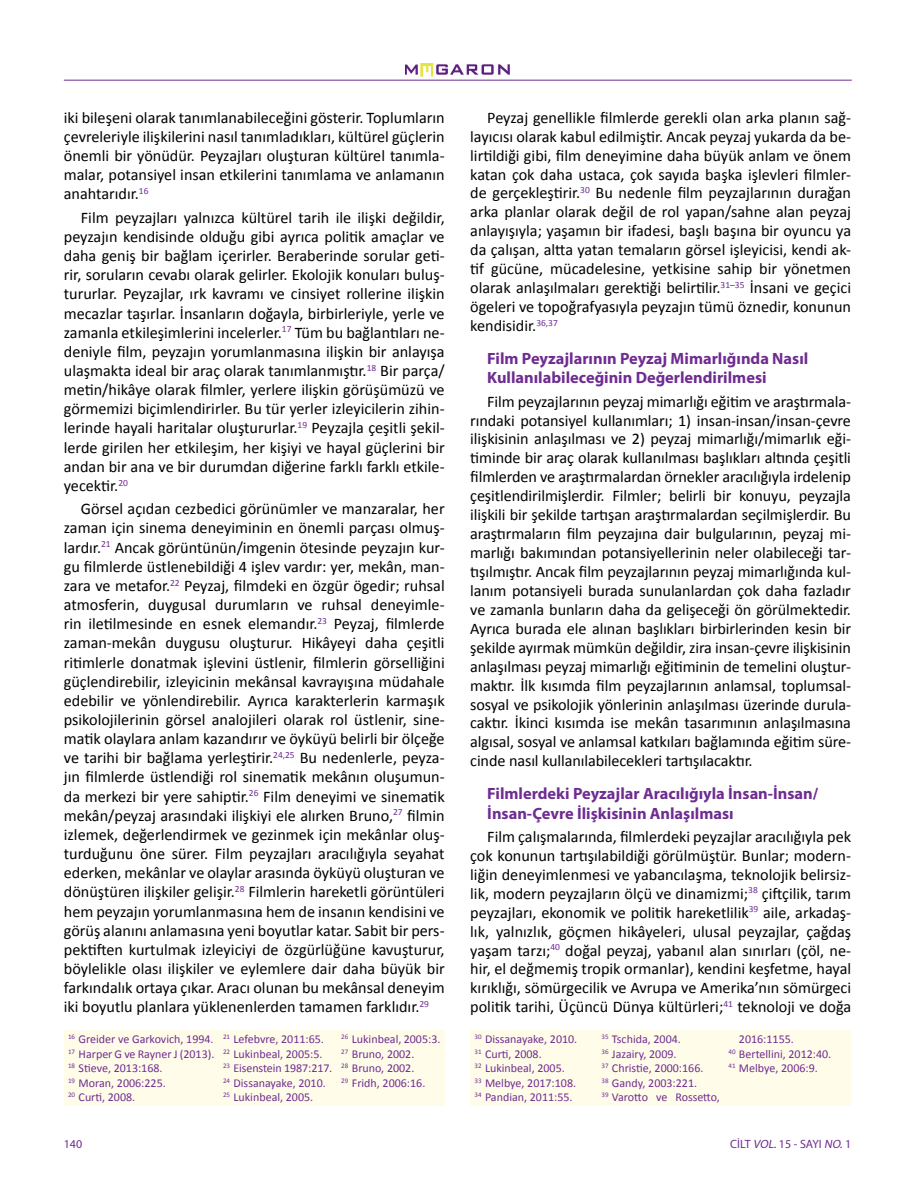
<style>
.page{position:relative;width:915px;height:1191px;background:#fff}
.page>*{position:absolute;margin:0;border:0;box-sizing:border-box;transform-origin:0 0}
.t1{font:700 16.35px/19.8px "Myriad Pro";color:#6f2c91}
.t2{font:16.2px/19.2px "Calibri";color:#000;text-align:justify}
.t3{font:12px/14.5px "Calibri";color:#6f2c91}
.t4{font:12px "Myriad Pro";color:#6f2c91}
.s1{font-style:italic}
</style>
<div class="page">
<div style="left:64px;top:1029px;width:155px;height:76px;background:#fffde9"></div>
<div style="left:470px;top:1029px;width:127px;height:76px;background:#fffde9"></div>
<div style="left:219px;top:1029px;width:118px;height:76px;background:#fffde9"></div>
<div style="left:597px;top:1029px;width:127px;height:76px;background:#fffde9"></div>
<div style="left:337px;top:1029px;width:107px;height:76px;background:#fffde9"></div>
<div style="left:724px;top:1029px;width:126px;height:76px;background:#fffde9"></div>
<img style="left:405px;top:64px;width:104px;height:16px">
<hr style="left:64px;top:80px;width:787px;height:1px;background:#6f2c91">
<p class="t2" style="left:64px;top:108px;width:382px">iki bileşeni olarak tanımlanabileceğini gösterir. Toplumların çevreleriyle ilişkilerini nasıl tanımladıkları, kültürel güçlerin önemli bir yönüdür. Peyzajları oluşturan kültürel tanımla&shy;malar, potansiyel insan etkilerini tanımlama ve anlamanın anahtarıdır.<sup>16</sup></p>
<p class="t2" style="left:64px;top:208px;width:382px;text-indent:17px">Film peyzajları yalnızca kültürel tarih ile ilişki değildir, peyzajın kendisinde olduğu gibi ayrıca politik amaçlar ve daha geniş bir bağlam içerirler. Beraberinde sorular geti&shy;rir, soruların cevabı olarak gelirler. Ekolojik konuları buluş&shy;tururlar. Peyzajlar, ırk kavramı ve cinsiyet rollerine ilişkin mecazlar taşırlar. İnsanların doğayla, birbirleriyle, yerle ve zamanla etkileşimlerini incelerler.<sup>17</sup> Tüm bu bağlantıları ne&shy;deniyle film, peyzajın yorumlanmasına ilişkin bir anlayışa ulaşmakta ideal bir araç olarak tanımlanmıştır.<sup>18</sup> Bir parça/ metin/hikâye olarak filmler, yerlere ilişkin görüşümüzü ve görmemizi biçimlendirirler. Bu tür yerler izleyicilerin zihin&shy;lerinde hayali haritalar oluştururlar.<sup>19</sup> Peyzajla çeşitli şekil&shy;lerde girilen her etkileşim, her kişiyi ve hayal güçlerini bir andan bir ana ve bir durumdan diğerine farklı farklı etkile&shy;yecektir.<sup>20</sup></p>
<p class="t2" style="left:64px;top:499px;width:382px;text-indent:17px">Görsel açıdan cezbedici görünümler ve manzaralar, her zaman için sinema deneyiminin en önemli parçası olmuş&shy;lardır.<sup>21</sup> Ancak görüntünün/imgenin ötesinde peyzajın kur&shy;gu filmlerde üstlenebildiği 4 işlev vardır: yer, mekân, man&shy;zara ve metafor.<sup>22</sup> Peyzaj, filmdeki en özgür ögedir; ruhsal atmosferin, duygusal durumların ve ruhsal deneyimle&shy;rin iletilmesinde en esnek elemandır.<sup>23</sup> Peyzaj, filmlerde zaman-mekân duygusu oluşturur. Hikâyeyi daha çeşitli ritimlerle donatmak işlevini üstlenir, filmlerin görselliğini güçlendirebilir, izleyicinin mekânsal kavrayışına müdahale edebilir ve yönlendirebilir. Ayrıca karakterlerin karmaşık psikolojilerinin görsel analojileri olarak rol üstlenir, sine&shy;matik olaylara anlam kazandırır ve öyküyü belirli bir ölçeğe ve tarihi bir bağlama yerleştirir.<sup>24,25</sup> Bu nedenlerle, peyza&shy;jın filmlerde üstlendiği rol sinematik mekânın oluşumun&shy;da merkezi bir yere sahiptir.<sup>26</sup> Film deneyimi ve sinematik mekân/peyzaj arasındaki ilişkiyi ele alırken Bruno,<sup>27</sup> filmin izlemek, değerlendirmek ve gezinmek için mekânlar oluş&shy;turduğunu öne sürer. Film peyzajları aracılığıyla seyahat ederken, mekânlar ve olaylar arasında öyküyü oluşturan ve dönüştüren ilişkiler gelişir.<sup>28</sup> Filmlerin hareketli görüntüleri hem peyzajın yorumlanmasına hem de insanın kendisini ve görüş alanını anlamasına yeni boyutlar katar. Sabit bir pers&shy;pektiften kurtulmak izleyiciyi de özgürlüğüne kavuşturur, böylelikle olası ilişkiler ve eylemlere dair daha büyük bir farkındalık ortaya çıkar. Aracı olunan bu mekânsal deneyim iki boyutlu planlara yüklenenlerden tamamen farklıdır.<sup>29</sup></p>
<p class="t2" style="left:470px;top:108px;width:382px;text-indent:17px">Peyzaj genellikle filmlerde gerekli olan arka planın sağ&shy;layıcısı olarak kabul edilmiştir. Ancak peyzaj yukarda da be&shy;lirtildiği gibi, film deneyimine daha büyük anlam ve önem katan çok daha ustaca, çok sayıda başka işlevleri filmler&shy;de gerçekleştirir.<sup>30</sup> Bu nedenle film peyzajlarının durağan arka planlar olarak değil de rol yapan/sahne alan peyzaj anlayışıyla; yaşamın bir ifadesi, başlı başına bir oyuncu ya da çalışan, altta yatan temaların görsel işleyicisi, kendi ak&shy;tif gücüne, mücadelesine, yetkisine sahip bir yönetmen olarak anlaşılmaları gerektiği belirtilir.<sup>31–35</sup> İnsani ve geçici ögeleri ve topoğrafyasıyla peyzajın tümü öznedir, konunun kendisidir.<sup>36,37</sup></p>
<p class="t1" style="left:487px;top:348px;width:322px">Film Peyzajlarının Peyzaj Mimarlığında Nasıl<br>Kullanılabileceğinin Değerlendirilmesi</p>
<p class="t2" style="left:470px;top:392px;width:382px;text-indent:17px">Film peyzajlarının peyzaj mimarlığı eğitim ve araştırmala&shy;rındaki potansiyel kullanımları; 1) insan-insan/insan-çevre ilişkisinin anlaşılması ve 2) peyzaj mimarlığı/mimarlık eği&shy;timinde bir araç olarak kullanılması başlıkları altında çeşitli filmlerden ve araştırmalardan örnekler aracılığıyla irdelenip çeşitlendirilmişlerdir. Filmler; belirli bir konuyu, peyzajla ilişkili bir şekilde tartışan araştırmalardan seçilmişlerdir. Bu araştırmaların film peyzajına dair bulgularının, peyzaj mi&shy;marlığı bakımından potansiyellerinin neler olabileceği tar&shy;tışılmıştır. Ancak film peyzajlarının peyzaj mimarlığında kul&shy;lanım potansiyeli burada sunulanlardan çok daha fazladır ve zamanla bunların daha da gelişeceği ön görülmektedir.<br>Ayrıca burada ele alınan başlıkları birbirlerinden kesin bir şekilde ayırmak mümkün değildir, zira insan-çevre ilişkisinin anlaşılması peyzaj mimarlığı eğitiminin de temelini oluştur&shy;maktır. İlk kısımda film peyzajlarının anlamsal, toplumsal&shy;sosyal ve psikolojik yönlerinin anlaşılması üzerinde durula&shy;caktır. İkinci kısımda ise mekân tasarımının anlaşılmasına algısal, sosyal ve anlamsal katkıları bağlamında eğitim süre&shy;cinde nasıl kullanılabilecekleri tartışılacaktır.</p>
<p class="t1" style="left:487px;top:783px;width:332px">Filmlerdeki Peyzajlar Aracılığıyla İnsan-İnsan/<br>İnsan-Çevre İlişkisinin Anlaşılması</p>
<p class="t2" style="left:470px;top:827px;width:382px;text-indent:17px">Film çalışmalarında, filmlerdeki peyzajlar aracılığıyla pek çok konunun tartışılabildiği görülmüştür. Bunlar; modern&shy;liğin deneyimlenmesi ve yabancılaşma, teknolojik belirsiz&shy;lik, modern peyzajların ölçü ve dinamizmi;<sup>38</sup> çiftçilik, tarım peyzajları, ekonomik ve politik hareketlilik<sup>39</sup> aile, arkadaş&shy;lık, yalnızlık, göçmen hikâyeleri, ulusal peyzajlar, çağdaş yaşam tarzı;<sup>40</sup> doğal peyzaj, yabanıl alan sınırları (çöl, ne&shy;hir, el değmemiş tropik ormanlar), kendini keşfetme, hayal kırıklığı, sömürgecilik ve Avrupa ve Amerika’nın sömürgeci politik tarihi, Üçüncü Dünya kültürleri;<sup>41</sup> teknoloji ve doğa</p>
<p class="t3" style="left:68px;top:1031px;width:148px"><sup>16</sup> Greider ve Garkovich, 1994.<br><sup>17</sup> Harper G ve Rayner J (2013).<br><sup>18</sup> Stieve, 2013:168.<br><sup>19</sup> Moran, 2006:225.<br><sup>20</sup> Curti, 2008.</p>
<p class="t3" style="left:474px;top:1031px;width:104px"><sup>30</sup> Dissanayake, 2010.<br><sup>31</sup> Curti, 2008.<br><sup>32</sup> Lukinbeal, 2005.<br><sup>33</sup> Melbye, 2017:108.<br><sup>34</sup> Pandian, 2011:55.</p>
<p class="t3" style="left:223px;top:1031px;width:111px"><sup>21</sup> Lefebvre, 2011:65.<br><sup>22</sup> Lukinbeal, 2005:5.<br><sup>23</sup> Eisenstein 1987:217.<br><sup>24</sup> Dissanayake, 2010.<br><sup>25</sup> Lukinbeal, 2005.</p>
<p class="t3" style="left:601px;top:1031px;width:120px"><sup>35</sup> Tschida, 2004.<br><sup>36</sup> Jazairy, 2009.<br><sup>37</sup> Christie, 2000:166.<br><sup>38</sup> Gandy, 2003:221.<br><sup>39</sup> Varotto ve Rossetto,</p>
<p class="t3" style="left:341px;top:1031px;width:101px"><sup>26</sup> Lukinbeal, 2005:3.<br><sup>27</sup> Bruno, 2002.<br><sup>28</sup> Bruno, 2002.<br><sup>29</sup> Fridh, 2006:16.</p>
<p class="t3" style="left:728px;top:1031px;width:104px;text-indent:10px">2016:1155.<br><sup>40</sup> Bertellini, 2012:40.<br><sup>41</sup> Melbye, 2006:9.</p>
<p class="t4" style="left:64px;top:1137px;width:20px">140</p>
<p class="t4" style="left:730px;top:1137px;width:122px">CİLT <span class="s1">VOL.</span>15 - SAYI <span class="s1">NO.</span>1</p>
</div>
